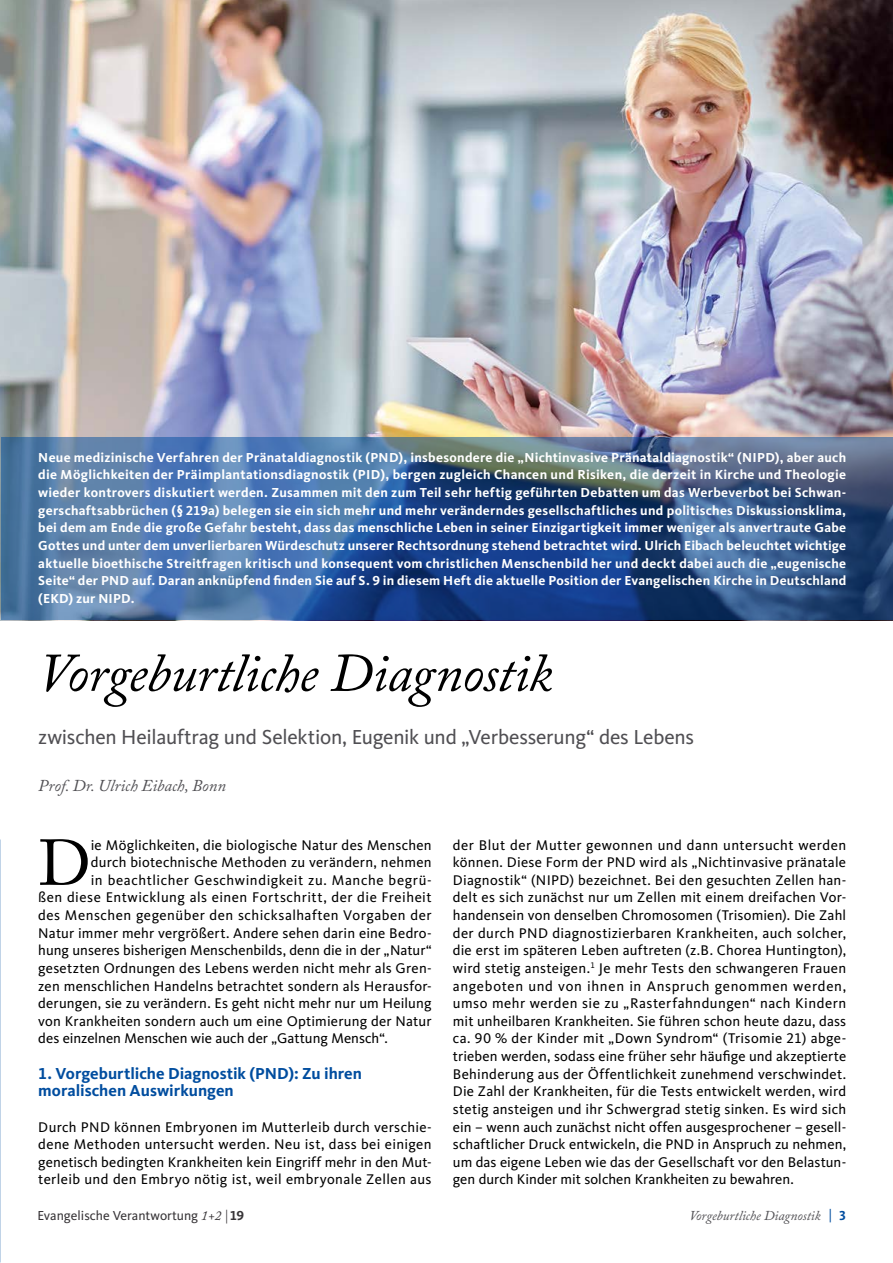
<style>
.page{position:relative;width:893px;height:1263px;background:#fff}
.page>*{position:absolute;margin:0;border:0;box-sizing:border-box;transform-origin:0 0}
.t1{font:64.2px "Adobe Caslon Pro";color:#000}
.t2{font:italic 54px "Adobe Caslon Pro";letter-spacing:-.01em;color:#000}
.t3{font:21px "CDU Kievit Tab";letter-spacing:-.015em;color:#504f53}
.t4{font:700 16.5px/17.5px "CDU Kievit Tab";color:#004d9f}
.t5{font:italic 16.5px "Adobe Caslon Pro";color:#504f53}
.t6{font:14.55px/17.5px "CDU Kievit Tab";letter-spacing:.015em;color:#000;text-align:justify}
.t7{font:14.55px "CDU Kievit Tab";letter-spacing:.035em;color:#000}
.t8{font:700 13.5px/17.7px "CDU Kievit Tab";letter-spacing:.015em;color:#fff;text-align:justify}
.t9{font:13.5px "CDU Kievit Tab";color:#373437}
.t10{font:italic 13.5px "Adobe Caslon Pro";color:#504f53}
.s1{font-family:"Adobe Caslon Pro";font-style:italic}
.s2{font-weight:700}
.s3{font-family:"CDU Kievit Tab";font-style:normal;color:#004d9f}
.s4{font-family:"CDU Kievit Tab";font-weight:700;font-style:normal;color:#004d9f}
</style>
<div class="page">
<img style="left:0;top:0;width:893px;height:620px">
<svg style="left:2px;top:437px;width:891px;height:183px;background:#3d6193"></svg>
<p class="t8" style="left:38px;top:448px;width:810px">Neue medizinische Verfahren der Pränataldiagnostik (PND), insbesondere die „Nichtinvasive Pränataldiagnostik“ (NIPD), aber auch die Möglichkeiten der Präimplantationsdiagnostik (PID), bergen zugleich Chancen und Risiken, die derzeit in Kirche und Theologie wieder kontrovers diskutiert werden. Zusammen mit den zum Teil sehr heftig geführten Debatten um das Werbeverbot bei Schwan&shy;gerschaftsabbrüchen (§ 219a) belegen sie ein sich mehr und mehr veränderndes gesellschaftliches und politisches Diskussionsklima, bei dem am Ende die große Gefahr besteht, dass das menschliche Leben in seiner Einzigartigkeit immer weniger als anvertraute Gabe Gottes und unter dem unverlierbaren Würdeschutz unserer Rechtsordnung stehend betrachtet wird. Ulrich Eibach beleuchtet wichtige aktuelle bioethische Streitfragen kritisch und konsequent vom christlichen Menschenbild her und deckt dabei auch die „eugenische Seite“ der PND auf. Daran anknüpfend finden Sie auf S. 9 in diesem Heft die aktuelle Position der Evangelischen Kirche in Deutschland (EKD) zur NIPD.</p>
<h2 class="t2" style="left:38px;top:641px;width:515px">Vorgeburtliche Diagnostik</h2>
<h3 class="t3" style="left:38px;top:725px;width:657px">zwischen Heilauftrag und Selektion, Eugenik und „Verbesserung“ des Lebens</h3>
<p class="t5" style="left:38px;top:776px;width:189px">Prof. Dr. Ulrich Eibach, Bonn</p>
<h1 class="t1" style="left:38px;top:825px;width:54px">D</h1>
<p class="t6" style="left:91px;top:836px;width:342px">ie Möglichkeiten, die biologische Natur des Menschen</p>
<p class="t6" style="left:91px;top:854px;width:342px">durch biotechnische Methoden zu verändern, nehmen</p>
<p class="t7" style="left:91px;top:872px;width:342px">in beachtlicher Geschwindigkeit zu. Manche begrü-</p>
<p class="t6" style="left:38px;top:889px;width:395px">ßen diese Entwicklung als einen Fortschritt, der die Freiheit</p>
<p class="t6" style="left:38px;top:906px;width:395px">des Menschen gegenüber den schicksalhaften Vorgaben der</p>
<p class="t6" style="left:38px;top:924px;width:395px">Natur immer mehr vergrößert. Andere sehen darin eine Bedro-</p>
<p class="t6" style="left:38px;top:942px;width:395px">hung unseres bisherigen Menschenbilds, denn die in der „Natur“</p>
<p class="t6" style="left:38px;top:959px;width:395px">gesetzten Ordnungen des Lebens werden nicht mehr als Gren-</p>
<p class="t6" style="left:38px;top:977px;width:395px">zen menschlichen Handelns betrachtet sondern als Herausfor-</p>
<p class="t6" style="left:38px;top:995px;width:395px">derungen, sie zu verändern. Es geht nicht mehr nur um Heilung</p>
<p class="t6" style="left:38px;top:1012px;width:395px">von Krankheiten sondern auch um eine Optimierung der Natur</p>
<p class="t6" style="left:38px;top:1030px;width:351px">des einzelnen Menschen wie auch der „Gattung Mensch“.</p>
<p class="t4" style="left:38px;top:1064px;width:325px">1. Vorgeburtliche Diagnostik (PND): Zu ihren moralischen Auswirkungen</p>
<p class="t6" style="left:38px;top:1118px;width:395px">Durch PND können Embryonen im Mutterleib durch verschie&shy;dene Methoden untersucht werden. Neu ist, dass bei einigen genetisch bedingten Krankheiten kein Eingriff mehr in den Mut&shy;terleib und den Embryo nötig ist, weil embryonale Zellen aus</p>
<p class="t6" style="left:453px;top:836px;width:395px">der Blut der Mutter gewonnen und dann untersucht werden können. Diese Form der PND wird als „Nichtinvasive pränatale Diagnostik“ (NIPD) bezeichnet. Bei den gesuchten Zellen han&shy;delt es sich zunächst nur um Zellen mit einem dreifachen Vor&shy;handensein von denselben Chromosomen (Trisomien). Die Zahl der durch PND diagnostizierbaren Krankheiten, auch solcher, die erst im späteren Leben auftreten (z.B. Chorea Huntington), wird stetig ansteigen.<sup>1</sup> Je mehr Tests den schwangeren Frauen angeboten und von ihnen in Anspruch genommen werden, umso mehr werden sie zu „Rasterfahndungen“ nach Kindern mit unheilbaren Krankheiten. Sie führen schon heute dazu, dass ca. 90 % der Kinder mit „Down Syndrom“ (Trisomie 21) abge&shy;trieben werden, sodass eine früher sehr häufige und akzeptierte Behinderung aus der Öffentlichkeit zunehmend verschwindet.<br>Die Zahl der Krankheiten, für die Tests entwickelt werden, wird stetig ansteigen und ihr Schwergrad stetig sinken. Es wird sich ein – wenn auch zunächst nicht offen ausgesprochener – gesell&shy;schaftlicher Druck entwickeln, die PND in Anspruch zu nehmen, um das eigene Leben wie das der Gesellschaft vor den Belastun&shy;gen durch Kinder mit solchen Krankheiten zu bewahren.</p>
<p class="t9" style="left:37px;top:1207px;width:208px">Evangelische Verantwortung <span class="s1">1+2 |</span> <span class="s2">19</span></p>
<p class="t10" style="left:689px;top:1207px;width:158px">Vorgeburtliche Diagnostik <span class="s3">|</span> <span class="s4">3</span></p>
</div>
